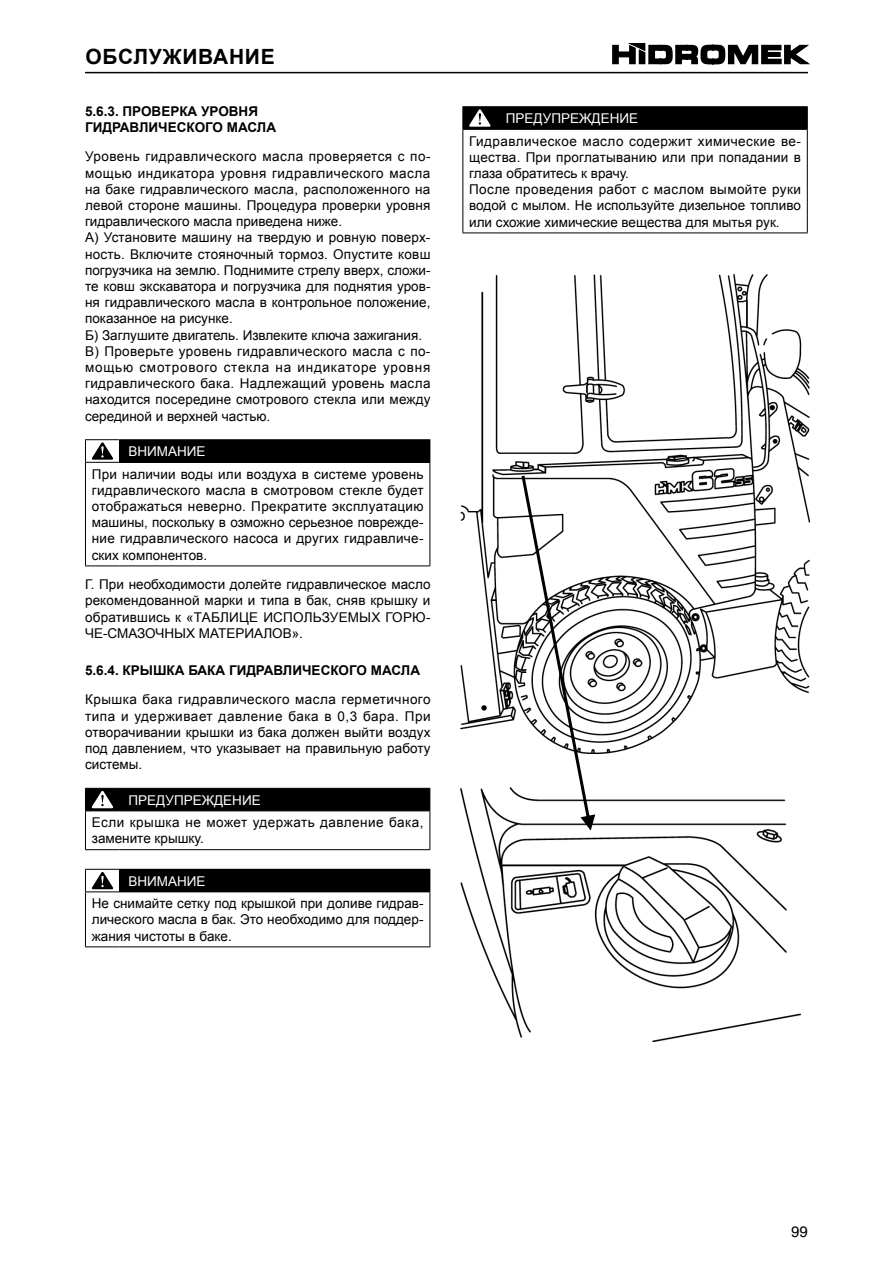
<style>
.page{position:relative;width:893px;height:1263px;background:#fff}
.page>*{position:absolute;margin:0;border:0;box-sizing:border-box;transform-origin:0 0}
.t1{font:700 21px "Arial";letter-spacing:.035em;color:#000}
.t2{font:15px "Helios C";color:#000}
.t3{font:13.5px/16.2px "Arial";letter-spacing:.01em;color:#000;text-align:justify}
.t4{font:700 13.5px/16.2px "Arial";color:#000}
.t5{font:13.5px/16.2px "Arial";letter-spacing:.035em;color:#000}
.t6{font:13.5px "Arial";color:#fff}
</style>
<div class="page">
<hr style="left:85px;top:72px;width:723px;height:1px;background:#000">
<svg style="left:612px;top:43px;width:198px;height:22px"></svg>
<div style="left:119px;top:440px;width:311px;height:22px;background:#000"></div>
<hr style="left:85px;top:439px;width:34px;height:1px;background:#000">
<svg style="left:85px;top:440px;width:1px;height:22px"></svg>
<hr style="left:119px;top:439px;width:311px;height:1px;background:#000">
<hr style="left:85px;top:462px;width:34px;height:1px;background:#000">
<hr style="left:85px;top:463px;width:1px;height:102px;background:#000">
<hr style="left:119px;top:462px;width:311px;height:1px;background:#000">
<hr style="left:429px;top:463px;width:1px;height:102px;background:#000">
<hr style="left:85px;top:565px;width:34px;height:1px;background:#000">
<hr style="left:119px;top:565px;width:311px;height:1px;background:#000">
<svg style="left:92px;top:442px;width:21px;height:18px"></svg>
<hr style="left:85px;top:811px;width:1px;height:38px;background:#000">
<hr style="left:429px;top:811px;width:1px;height:38px;background:#000">
<hr style="left:85px;top:849px;width:34px;height:1px;background:#000">
<hr style="left:119px;top:849px;width:311px;height:1px;background:#000">
<svg style="left:85px;top:788px;width:345px;height:23px;background:#070707"></svg>
<div style="left:119px;top:869px;width:311px;height:23px;background:#000"></div>
<hr style="left:85px;top:869px;width:34px;height:1px;background:#000">
<svg style="left:85px;top:870px;width:1px;height:21px"></svg>
<hr style="left:85px;top:891px;width:34px;height:1px;background:#000">
<hr style="left:85px;top:892px;width:1px;height:54px;background:#000">
<hr style="left:429px;top:892px;width:1px;height:54px;background:#000">
<hr style="left:85px;top:946px;width:34px;height:1px;background:#000">
<hr style="left:119px;top:946px;width:311px;height:1px;background:#000">
<svg style="left:92px;top:872px;width:21px;height:17px"></svg>
<hr style="left:462px;top:106px;width:35px;height:1px;background:#000">
<hr style="left:497px;top:106px;width:311px;height:1px;background:#000">
<hr style="left:462px;top:129px;width:35px;height:1px;background:#000">
<hr style="left:462px;top:130px;width:1px;height:102px;background:#000">
<hr style="left:497px;top:129px;width:311px;height:1px;background:#000">
<hr style="left:807px;top:130px;width:1px;height:102px;background:#000">
<hr style="left:462px;top:232px;width:35px;height:1px;background:#000">
<hr style="left:497px;top:232px;width:311px;height:1px;background:#000">
<div style="left:462px;top:107px;width:346px;height:22px;background:#000"></div>
<img style="left:461px;top:275px;width:349px;height:478px">
<img style="left:461px;top:787px;width:340px;height:255px">
<svg style="left:521px;top:476px;width:74px;height:354px"></svg>
<h1 class="t1" style="left:85px;top:42px;width:191px">ОБСЛУЖИВАНИЕ</h1>
<p class="t4" style="left:85px;top:103px;width:193px">5.6.3. ПРОВЕРКА УРОВНЯ<br>ГИДРАВЛИЧЕСКОГО МАСЛА</p>
<p class="t3" style="left:85px;top:148px;width:347px;text-align:left">Уровень гидравлического масла проверяется с по&shy;мощью индикатора уровня гидравлического масла на баке гидравлического масла, расположенного на левой стороне машины. Процедура проверки уровня гидравлического масла приведена ниже.<br>А) Установите машину на твердую и ровную поверх&shy;ность. Включите стояночный тормоз. Опустите ковш погрузчика на землю. Поднимите стрелу вверх, сложи&shy;те ковш экскаватора и погрузчика для поднятия уров&shy;ня гидравлического масла в контрольное положение, показанное на рисунке.<br>Б) Заглушите двигатель. Извлеките ключа зажигания.<br>В) Проверьте уровень гидравлического масла с по&shy;мощью смотрового стекла на индикаторе уровня гидравлического бака. Надлежащий уровень масла находится посередине смотрового стекла или между серединой и верхней частью.</p>
<p class="t6" style="left:128px;top:442px;width:79px">ВНИМАНИЕ</p>
<p class="t3" style="left:92px;top:466px;width:333px">При наличии воды или воздуха в системе уровень гидравлического масла в смотровом стекле будет отображаться неверно. Прекратите эксплуатацию машины, поскольку в озможно серьезное поврежде&shy;ние гидравлического насоса и других гидравличе&shy;ских компонентов.</p>
<p class="t3" style="left:85px;top:576px;width:347px">Г. При необходимости долейте гидравлическое масло рекомендованной марки и типа в бак, сняв крышку и обратившись к «ТАБЛИЦЕ ИСПОЛЬЗУЕМЫХ ГОРЮ-ЧЕ-СМАЗОЧНЫХ МАТЕРИАЛОВ».</p>
<p class="t4" style="left:85px;top:663px;width:337px">5.6.4. КРЫШКА БАКА ГИДРАВЛИЧЕСКОГО МАСЛА</p>
<p class="t3" style="left:85px;top:691px;width:347px">Крышка бака гидравлического масла герметичного типа и удерживает давление бака в 0,3 бара. При отворачивании крышки из бака должен выйти воздух под давлением, что указывает на правильную работу системы.</p>
<p class="t6" style="left:128px;top:790px;width:134px">ПРЕДУПРЕЖДЕНИЕ</p>
<p class="t5" style="left:92px;top:814px;width:333px">Если крышка не может удержать давление бака, замените крышку.</p>
<p class="t6" style="left:128px;top:871px;width:79px">ВНИМАНИЕ</p>
<p class="t3" style="left:92px;top:895px;width:333px">Не снимайте сетку под крышкой при доливе гидрав&shy;лического масла в бак. Это необходимо для поддер&shy;жания чистоты в баке.</p>
<p class="t6" style="left:506px;top:109px;width:134px">ПРЕДУПРЕЖДЕНИЕ</p>
<p class="t3" style="left:469px;top:133px;width:333px;text-align:left">Гидравлическое масло содержит химические ве&shy;щества. При проглатыванию или при попадании в глаза обратитесь к врачу.<br>После проведения работ с маслом вымойте руки водой с мылом. Не используйте дизельное топливо или схожие химические вещества для мытья рук.</p>
<p class="t2" style="left:791px;top:1223px;width:18px">99</p>
</div>
